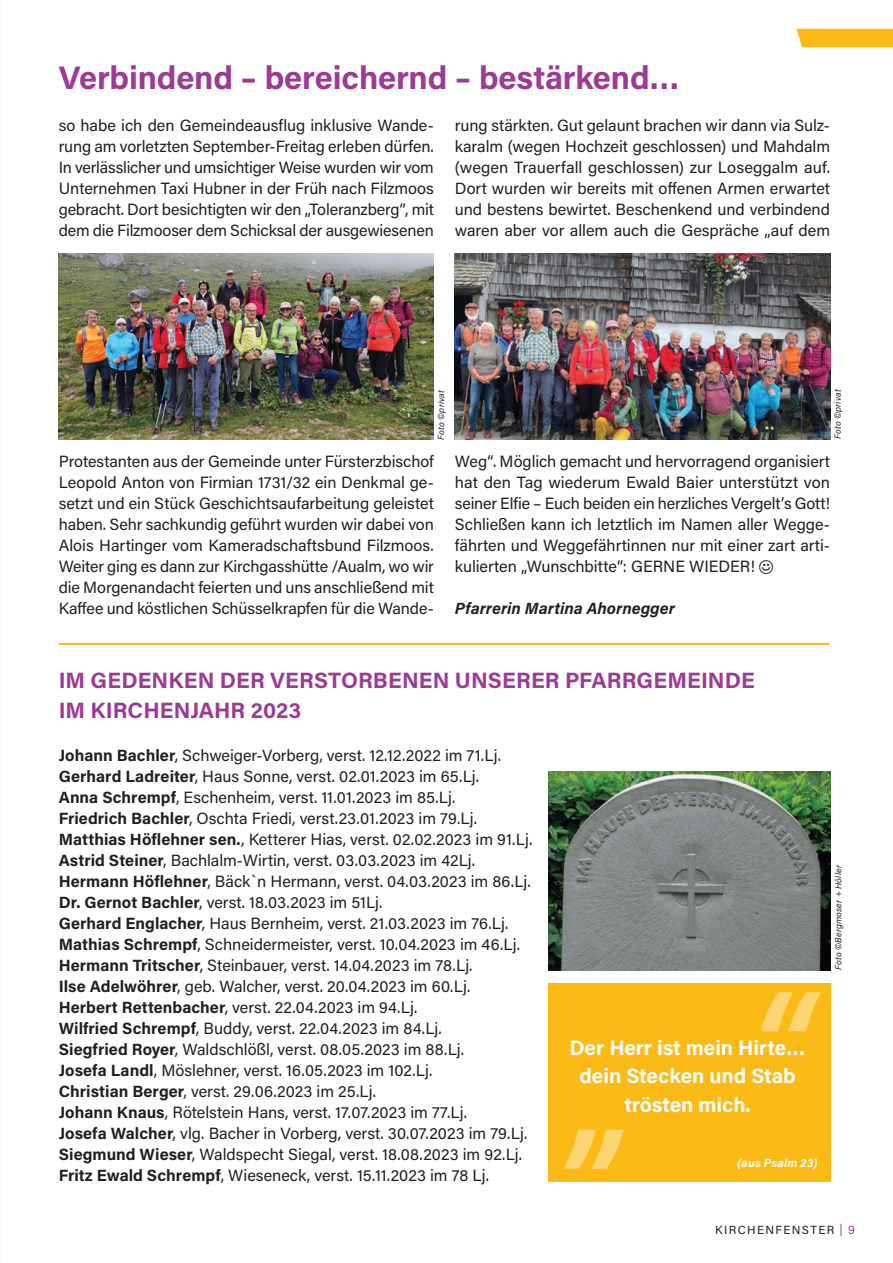
<style>
.page{position:relative;width:893px;height:1263px;background:#fff}
.page>*{position:absolute;margin:0;border:0;box-sizing:border-box;transform-origin:0 0}
.HL_2{font:700 32.55px "Acumin Pro";letter-spacing:-.005em;color:#9d3a95}
.HL_3{font:700 22.2px "Acumin Pro";letter-spacing:.005em;color:#9d3a95}
.t1{font:700 20.7px/28px "Acumin Pro";color:#fff;text-align:center}
.Fließtext{font:16.2px/21px "Acumin Pro";letter-spacing:-.005em;color:#231f20;text-align:justify}
.Fließtext-2{font:italic 700 16.2px "Acumin Pro";letter-spacing:.005em;color:#231f20}
.t2{font:italic 700 11.85px "Acumin Pro";letter-spacing:.02em;color:#fff}
.t3{font:11.7px "Acumin Pro";letter-spacing:.115em;color:#231f20}
.Foto_Credits{font:italic 8.85px "Acumin Pro";letter-spacing:.02em;color:#231f20}
.s1{font-family:"Helvetica";font-size:19.2px}
.s2{font-weight:700}
.s3{color:#9d3a95}
</style>
<div class="page">
<hr style="left:60px;top:643px;width:768px;height:2px;background:#fcba17">
<img style="left:59px;top:253px;width:375px;height:187px">
<img style="left:455px;top:253px;width:375px;height:187px">
<div style="left:796px;top:29px;width:97px;height:18px;background:#fcba17"></div>
<img style="left:548px;top:772px;width:283px;height:198px">
<div style="left:548px;top:983px;width:283px;height:198px;background:#fcba17"></div>
<svg style="left:564px;top:1130px;width:60px;height:39px"></svg>
<svg style="left:761px;top:992px;width:60px;height:39px"></svg>
<p class="HL_2" style="left:59px;top:55px;width:622px">Verbindend – bereichernd – bestärkend…</p>
<p class="Fließtext" style="left:59px;top:114px;width:377px">so habe ich den Gemeindeausflug inklusive Wande&shy;rung am vorletzten September-Freitag erleben dürfen.<br>In verlässlicher und umsichtiger Weise wurden wir vom Unternehmen Taxi H ubner in der Früh nach Filzmoos gebracht. Dort besichtigten wir den „Toleranzberg“, mit dem die Filzmooser dem Schicksal der ausgewiesenen</p>
<p class="Fließtext" style="left:455px;top:114px;width:377px">rung stärkten. Gut gelaunt brachen wir dann via Sulz&shy;karalm (wegen Hochzeit geschlossen) und Mahdalm (wegen Trauerfall geschlossen) zur Loseggalm auf.<br>Dort wurden wir bereits mit offenen Armen erwartet und bestens bewirtet. Beschenkend und verbindend waren aber vor allem auch die Gespräche „auf dem</p>
<p class="Foto_Credits" style="left:435px;top:440px;width:51px;rotate:-90deg">Foto ©privat</p>
<p class="Foto_Credits" style="left:831px;top:439px;width:51px;rotate:-90deg">Foto ©privat</p>
<p class="Fließtext" style="left:59px;top:450px;width:377px">Protestanten aus der Gemeinde unter Fürsterzbischof Leopold Anton von Firmian 1731/32 ein Denkmal ge&shy;setzt und ein Stück Geschichtsaufarbeitung geleistet haben. Sehr sachkundig geführt wurden wir dabei von Alois Hartinger vom Kameradschaftsbund Filzmoos.<br>Weiter ging es dann zur Kirchgasshütte /Aualm, wo wir die Morgenandacht feierten und uns anschließend mit Kaffee und köstlichen Schüsselkrapfen für die Wande-</p>
<p class="Fließtext" style="left:455px;top:450px;width:377px">Weg“. Möglich gemacht und hervorragend organisiert hat den Tag wiederum Ewald Baier unterstützt von seiner Elfie – Euch beiden ein herzliches Vergelt’s Gott!</p>
<p class="Fließtext" style="left:455px;top:513px;width:377px">Schließen kann ich letztlich im Namen aller Wegge&shy;fährten und Weggefährtinnen nur mit einer zart arti&shy;kulierten „Wunschbitte“: GERNE</p>
<p class="Fließtext" style="left:689px;top:555px;width:86px">WIEDER! <span class="s1">☺</span></p>
<p class="Fließtext-2" style="left:455px;top:597px;width:222px">Pfarrerin Martina Ahornegger</p>
<p class="HL_3" style="left:59px;top:664px;width:698px">IM GEDENKEN DER VERSTORBENEN UNSERER PFARRGEMEINDE</p>
<p class="HL_3" style="left:59px;top:695px;width:244px">IM KIRCHENJAHR 2023</p>
<p class="Fließtext" style="left:59px;top:744px;width:444px"><span class="s2">Johann Bachler</span>, Schweiger-Vorberg, verst. 12.12.2022 im 71.Lj.</p>
<p class="Fließtext" style="left:59px;top:765px;width:422px"><span class="s2">Gerhard Ladreiter</span>, H aus Sonne, verst. 02.01.2023 im 65.Lj.</p>
<p class="Fließtext" style="left:59px;top:786px;width:398px"><span class="s2">Anna Schrempf</span>, Eschenheim, verst. 11.01.2023 im 85.Lj.</p>
<p class="Fließtext" style="left:59px;top:807px;width:420px"><span class="s2">Friedrich Bachler</span>, Oschta Friedi, verst.23.01.2023 im 79.Lj.</p>
<p class="Fließtext" style="left:59px;top:828px;width:475px"><span class="s2">Matthias Höflehner sen.</span>, Ketterer H ias, verst. 02.02.2023 im 91.Lj.</p>
<p class="Fließtext" style="left:59px;top:849px;width:418px"><span class="s2">Astrid Steiner</span>, Bachlalm-Wirtin, verst. 03.03.2023 im 42Lj.</p>
<p class="Fließtext" style="left:59px;top:870px;width:474px"><span class="s2">Hermann Höflehner</span>, Bäck`n H ermann, verst. 04.03.2023 im 86.Lj.</p>
<p class="Fließtext" style="left:59px;top:891px;width:325px"><span class="s2">Dr. Gernot Bachler</span>, verst. 18.03.2023 im 51Lj.</p>
<p class="Fließtext" style="left:59px;top:912px;width:451px"><span class="s2">Gerhard Englacher</span>, H aus Bernheim, verst. 21.03.2023 im 76.Lj.</p>
<p class="Fließtext" style="left:59px;top:933px;width:463px"><span class="s2">Mathias Schrempf</span>, Schneidermeister, verst. 10.04.2023 im 46.Lj.</p>
<p class="Fließtext" style="left:59px;top:954px;width:415px"><span class="s2">Hermann Tritscher</span>, Steinbauer, verst. 14.04.2023 im 78.Lj.</p>
<p class="Fließtext" style="left:59px;top:975px;width:413px"><span class="s2">Ilse Adelwöhrer</span>, geb. Walcher, verst. 20.04.2023 im 60.Lj.</p>
<p class="Fließtext" style="left:59px;top:996px;width:360px"><span class="s2">Herbert Rettenbacher</span>, verst. 22.04.2023 im 94.Lj.</p>
<p class="Fließtext" style="left:59px;top:1017px;width:385px"><span class="s2">Wilfried Schrempf</span>, Buddy, verst. 22.04.2023 im 84.Lj.</p>
<p class="Fließtext" style="left:59px;top:1038px;width:407px"><span class="s2">Siegfried Royer</span>, Waldschlößl, verst. 08.05.2023 im 88.Lj.</p>
<p class="Fließtext" style="left:59px;top:1059px;width:375px"><span class="s2">Josefa Landl</span>, Möslehner, verst. 16.05.2023 im 102.Lj.</p>
<p class="Fließtext" style="left:59px;top:1080px;width:319px"><span class="s2">Christian Berger</span>, verst. 29.06.2023 im 25.Lj.</p>
<p class="Fließtext" style="left:59px;top:1101px;width:410px"><span class="s2">Johann Knaus</span>, Rötelstein H ans, verst. 17.07.2023 im 77.Lj.</p>
<p class="Fließtext" style="left:59px;top:1122px;width:470px"><span class="s2">Josefa Walcher</span>, vlg. Bacher in Vorberg, verst. 30.07.2023 im 79.Lj.</p>
<p class="Fließtext" style="left:59px;top:1143px;width:465px"><span class="s2">Siegmund Wieser</span>, Waldspecht Siegal, verst. 18.08.2023 im 92.Lj.</p>
<p class="Fließtext" style="left:59px;top:1164px;width:432px"><span class="s2">Fritz Ewald Schrempf</span>, Wieseneck, verst. 15.11.2023 im 78 Lj.</p>
<p class="t1" style="left:569px;top:1033px;width:238px">Der Herr ist mein Hirte… dein Stecken und Stab trösten mich.</p>
<p class="t2" style="left:737px;top:1154px;width:82px">(aus Psalm 23)</p>
<p class="Foto_Credits" style="left:832px;top:970px;width:106px;rotate:-90deg">Foto ©Bergmoser + Höller</p>
<p class="t3" style="left:715px;top:1222px;width:141px">Ki rchenfenster <span class="s3">| 9</span></p>
</div>
